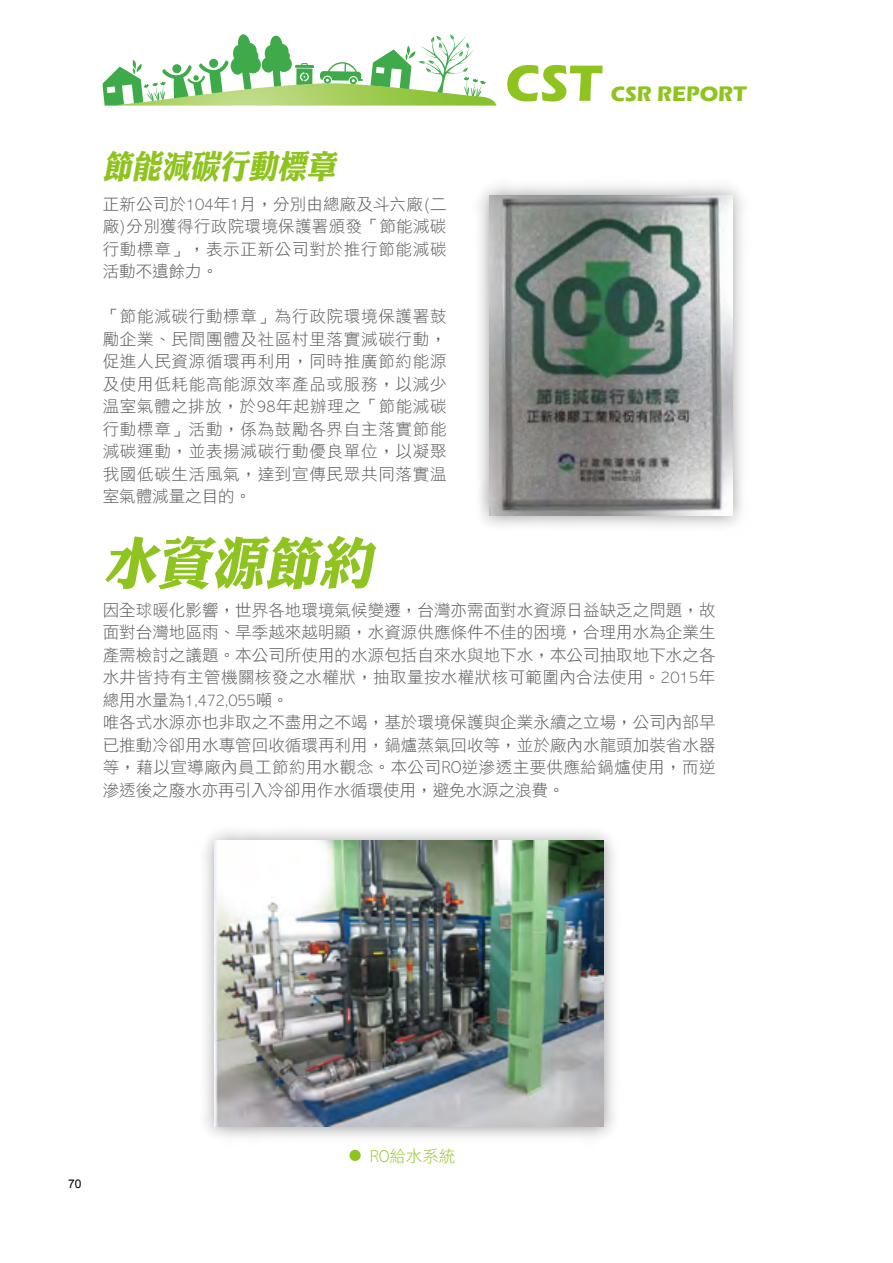
<style>
.page{position:relative;width:893px;height:1263px;background:#fff}
.page>*{position:absolute;margin:0;border:0;box-sizing:border-box;transform-origin:0 0}
.t1{font:italic 56.55px "DF Li King Hei Std W8";color:#8fc31f;scale:.96 1}
.t2{font:700 52.8px "Eras ITC";color:#8fc31f}
.t3{font:italic 32.85px "DF Li King Hei Std W8";color:#8fc31f;scale:.88 1}
.t4{font:700 21.6px "Eras ITC";color:#8fc31f}
.t5{font:16.5px/22.5px "DF Li Hei Lt HK BF";letter-spacing:.005em;color:#595757;text-align:justify}
.t6{font:16.5px "DF Li Hei Lt HK BF";color:#8fc31f}
.t7{font:12px "Arial";color:#000}
</style>
<div class="page">
<svg style="left:102px;top:34px;width:384px;height:1127px"></svg>
<img style="left:394px;top:97px;width:349px;height:524px">
<img style="left:489px;top:195px;width:243px;height:321px">
<img style="left:192px;top:818px;width:422px;height:331px">
<img style="left:215px;top:841px;width:388px;height:286px">
<div style="left:349px;top:1150px;width:12px;height:11px;background:#8fc31f;border-radius:50%"></div>
<h3 class="t3" style="left:103px;top:148px;width:273px">節能減碳行動標章</h3>
<p class="t5" style="left:103px;top:193px;width:345px">正新公司於104年1月，分別由總廠及斗六廠(二廠)分別獲得行政院環境保護署頒發「節能減碳行動標章」，表示正新公司對於推行節能減碳活動不遺餘力。</p>
<p class="t5" style="left:103px;top:306px;width:345px">「節能減碳行動標章」為行政院環境保護署鼓勵企業、民間團體及社區村里落實減碳行動，促進人民資源循環再利用，同時推廣節約能源及使用低耗能高能源效率產品或服務，以減少溫室氣體之排放，於98年起辦理之「節能減碳行動標章」活動，係為鼓勵各界自主落實節能減碳運動，並表揚減碳行動優良單位，以凝聚我國低碳生活風氣，達到宣傳民眾共同落實溫室氣體減量之目的。</p>
<h1 class="t1" style="left:103px;top:532px;width:294px">水資源節約</h1>
<h2 class="t2" style="left:505px;top:53px;width:98px">CST</h2>
<h3 class="t4" style="left:611px;top:81px;width:137px">CSR REPORT</h3>
<p class="t5" style="left:103px;top:599px;width:614px;text-align:left">因全球暖化影響，世界各地環境氣候變遷，台灣亦需面對水資源日益缺乏之問題，故面對台灣地區雨、旱季越來越明顯，水資源供應條件不佳的困境，合理用水為企業生產需檢討之議題。本公司所使用的水源包括自來水與地下水，本公司抽取地下水之各水井皆持有主管機關核發之水權狀，抽取量按水權狀核可範圍內合法使用。2015年總用水量為1,472,055噸。<br>唯各式水源亦也非取之不盡用之不竭，基於環境保護與企業永續之立場，公司內部早已推動冷卻用水專管回收循環再利用，鍋爐蒸氣回收等，並於廠內水龍頭加裝省水器等，藉以宣導廠內員工節約用水觀念。本公司RO逆滲透主要供應給鍋爐使用，而逆滲透後之廢水亦再引入冷卻用作水循環使用，避免水源之浪費。</p>
<p class="t7" style="left:68px;top:1176px;width:15px">70</p>
<p class="t6" style="left:370px;top:1148px;width:87px">RO給水系統</p>
</div>
